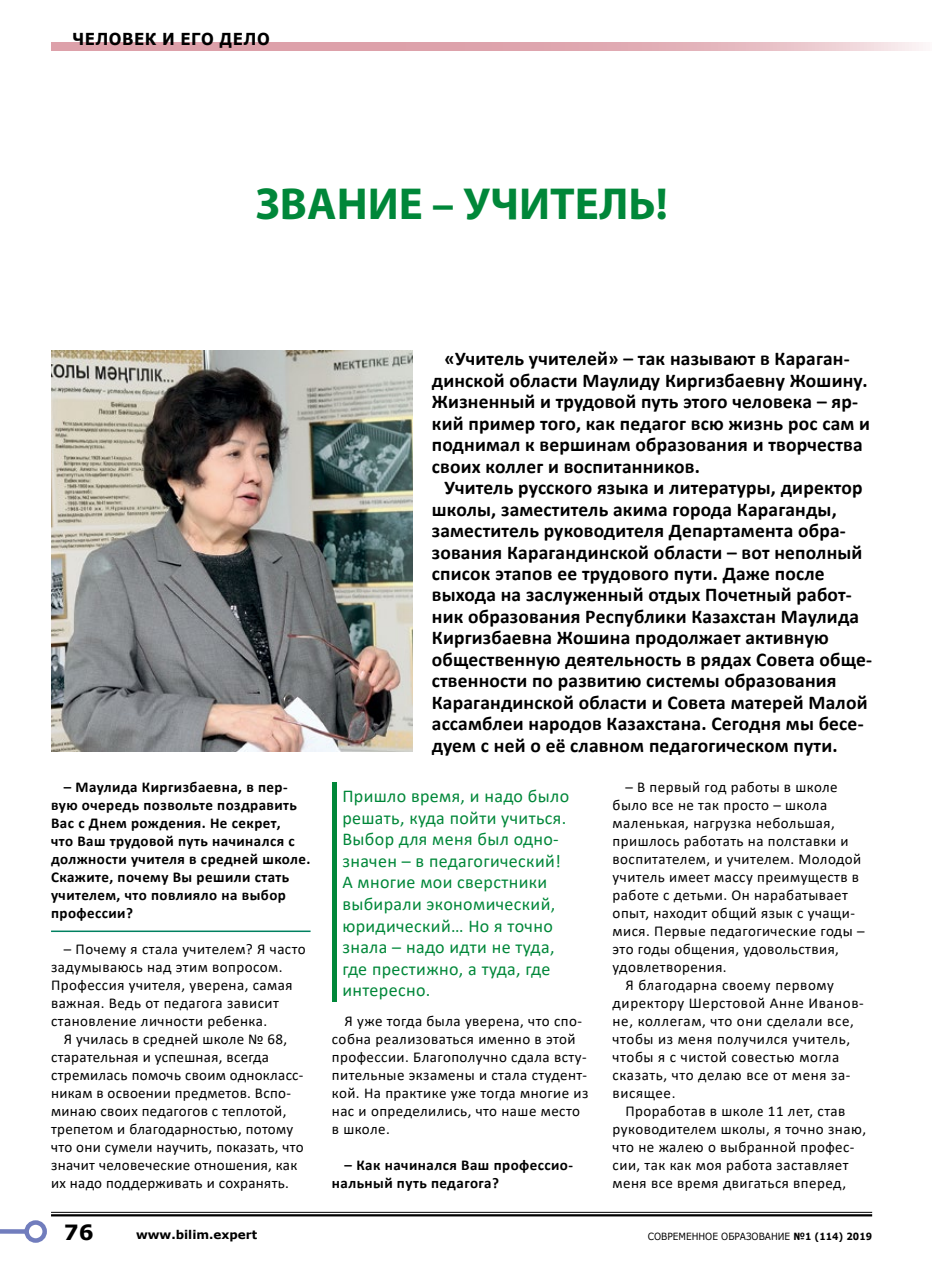
<style>
.page{position:relative;width:936px;height:1263px;background:#fff}
.page>*{position:absolute;margin:0;border:0;box-sizing:border-box;transform-origin:0 0}
.t1{font:700 45px "Myriad Pro";color:#008739}
.t2{font:700 21px "Verdana";color:#000}
.t3{font:700 19.5px/21.5px "Calibri";letter-spacing:.01em;color:#000}
.t4{font:18px/21.6px "Calibri";letter-spacing:.02em;color:#008739}
.t5{font:700 16.5px "Verdana";letter-spacing:.03em;color:#000;scale:.91 1}
.t6{font:15px/18px "Calibri";letter-spacing:.03em;color:#000}
.t7{font:700 15px/18px "Calibri";letter-spacing:.03em;color:#000}
.t8{font:700 12px "Verdana";color:#000}
.t9{font:9.9px "Verdana";color:#000;scale:.91 1}
.s1{font-weight:700}
</style>
<div class="page">
<hr style="left:332px;top:782px;width:4px;height:220px;background:#008739">
<img style="left:51px;top:351px;width:361px;height:401px">
<hr style="left:51px;top:930px;width:259px;height:2px;background:#008060">
<hr style="left:51px;top:1212px;width:821px;height:1px;background:#000">
<hr style="left:51px;top:1214px;width:821px;height:2px;background:#000">
<div style="left:0;top:1229px;width:27px;height:5px;background:#717dbd"></div>
<div style="left:24px;top:1220px;width:23px;height:23px;border:4px solid #717dbd;border-radius:50%"></div>
<svg style="left:51px;top:43px;width:872px;height:8px;background:#e1aeb6"></svg>
<p class="t5" style="left:73px;top:27px;width:218px">ЧЕЛОВЕК И ЕГО ДЕЛО</p>
<h1 class="t1" style="left:255px;top:179px;width:414px">ЗВАНИЕ – УЧИТЕЛЬ!</h1>
<p class="t3" style="left:432px;top:348px;width:440px;text-indent:13px">«Учитель учителей» – так называют в Караган&shy;динской области Маулиду Киргизбаевну Жошину.<br>Жизненный и трудовой путь этого человека – яр&shy;кий пример того, как педагог всю жизнь рос сам и поднимал к вершинам образования и творчества своих коллег и воспитанников.</p>
<p class="t3" style="left:432px;top:477px;width:442px;text-indent:13px">Учитель русского языка и литературы, директор школы, заместитель акима города Караганды, заместитель руководителя Департамента обра&shy;зования Карагандинской области – вот неполный список этапов ее трудового пути. Даже после выхода на заслуженный отдых Почетный работ&shy;ник образования Республики Казахстан Маулида Киргизбаевна Жошина продолжает активную общественную деятельность в рядах Совета обще&shy;ственности по развитию системы образования Карагандинской области и Совета матерей Малой ассамблеи народов Казахстана. Сегодня мы бесе&shy;дуем с ней о её славном педагогическом пути.</p>
<p class="t4" style="left:342px;top:785px;width:228px">Пришло время, и надо было решать, куда пойти учиться.<br>Выбор для меня был одно&shy;значен – в педагогический!<br>А многие мои сверстники выбирали экономический, юридический… Но я точно знала – надо идти не туда, где престижно, а туда, где интересно.</p>
<p class="t7" style="left:51px;top:778px;width:261px;text-indent:13px">– Маулида Киргизбаевна, в пер&shy;вую очередь позвольте поздравить<br>Вас с Днем рождения. Не секрет,<br>что Ваш трудовой путь начинался с должности учителя в средней школе.<br>Скажите, почему Вы решили стать учителем, что повлияло на выбор профессии?</p>
<p class="t6" style="left:51px;top:940px;width:256px;text-indent:13px">– Почему я стала учителем? Я часто задумываюсь над этим вопросом.<br>Профессия учителя, уверена, самая важная. Ведь от педагога зависит становление личности ребенка.</p>
<p class="t6" style="left:51px;top:1030px;width:254px;text-indent:13px">Я училась в средней школе № 68, старательная и успешная, всегда стремилась помочь своим однокласс&shy;никам в освоении предметов. Вспо&shy;минаю своих педагогов с теплотой, трепетом и благодарностью, потому что они сумели научить, показать, что значит человеческие отношения, как их надо поддерживать и сохранять.</p>
<h2 class="t2" style="left:64px;top:1217px;width:31px">76</h2>
<p class="t8" style="left:136px;top:1226px;width:123px">www.bilim.expert</p>
<p class="t9" style="left:647px;top:1229px;width:248px">СОВРЕМЕННОЕ ОБРАЗОВАНИЕ <span class="s1">№1 (114) 2019</span></p>
<p class="t6" style="left:625px;top:778px;width:214px">– В первый год работы в школе</p>
<p class="t6" style="left:612px;top:796px;width:216px">было все не так просто – школа</p>
<p class="t6" style="left:612px;top:814px;width:224px">маленькая, нагрузка небольшая,</p>
<p class="t6" style="left:612px;top:832px;width:237px">пришлось работать на полставки и</p>
<p class="t6" style="left:612px;top:850px;width:250px">воспитателем, и учителем. Молодой</p>
<p class="t6" style="left:612px;top:868px;width:248px">учитель имеет массу преимуществ в</p>
<p class="t6" style="left:612px;top:886px;width:237px">работе с детьми. Он нарабатывает</p>
<p class="t6" style="left:612px;top:904px;width:244px">опыт, находит общий язык с учащи-</p>
<p class="t6" style="left:612px;top:922px;width:253px">мися. Первые педагогические годы –</p>
<p class="t6" style="left:612px;top:940px;width:228px">это годы общения, удовольствия,</p>
<p class="t6" style="left:612px;top:958px;width:116px">удовлетворения.</p>
<p class="t6" style="left:625px;top:976px;width:210px">Я благодарна своему первому</p>
<p class="t6" style="left:612px;top:994px;width:253px">директору Шерстовой Анне Иванов-</p>
<p class="t6" style="left:612px;top:1012px;width:243px">не, коллегам, что они сделали все,</p>
<p class="t6" style="left:612px;top:1030px;width:239px">чтобы из меня получился учитель,</p>
<p class="t6" style="left:612px;top:1048px;width:228px">чтобы я с чистой совестью могла</p>
<p class="t6" style="left:612px;top:1066px;width:239px">сказать, что делаю все от меня за-</p>
<p class="t6" style="left:612px;top:1084px;width:64px">висящее.</p>
<p class="t6" style="left:625px;top:1102px;width:221px">Проработав в школе 11 лет, став</p>
<p class="t6" style="left:612px;top:1120px;width:255px">руководителем школы, я точно знаю,</p>
<p class="t6" style="left:612px;top:1138px;width:243px">что не жалею о выбранной профес-</p>
<p class="t6" style="left:612px;top:1156px;width:237px">сии, так как моя работа заставляет</p>
<p class="t6" style="left:612px;top:1174px;width:235px">меня все время двигаться вперед,</p>
<p class="t6" style="left:332px;top:1012px;width:258px;text-indent:13px">Я уже тогда была уверена, что спо&shy;собна реализоваться именно в этой профессии. Благополучно сдала всту&shy;пительные экзамены и стала студент&shy;кой. На практике уже тогда многие из нас и определились, что наше место в школе.</p>
<p class="t7" style="left:332px;top:1156px;width:243px;text-indent:13px">– Как начинался Ваш профессио&shy;нальный путь педагога?</p>
</div>
